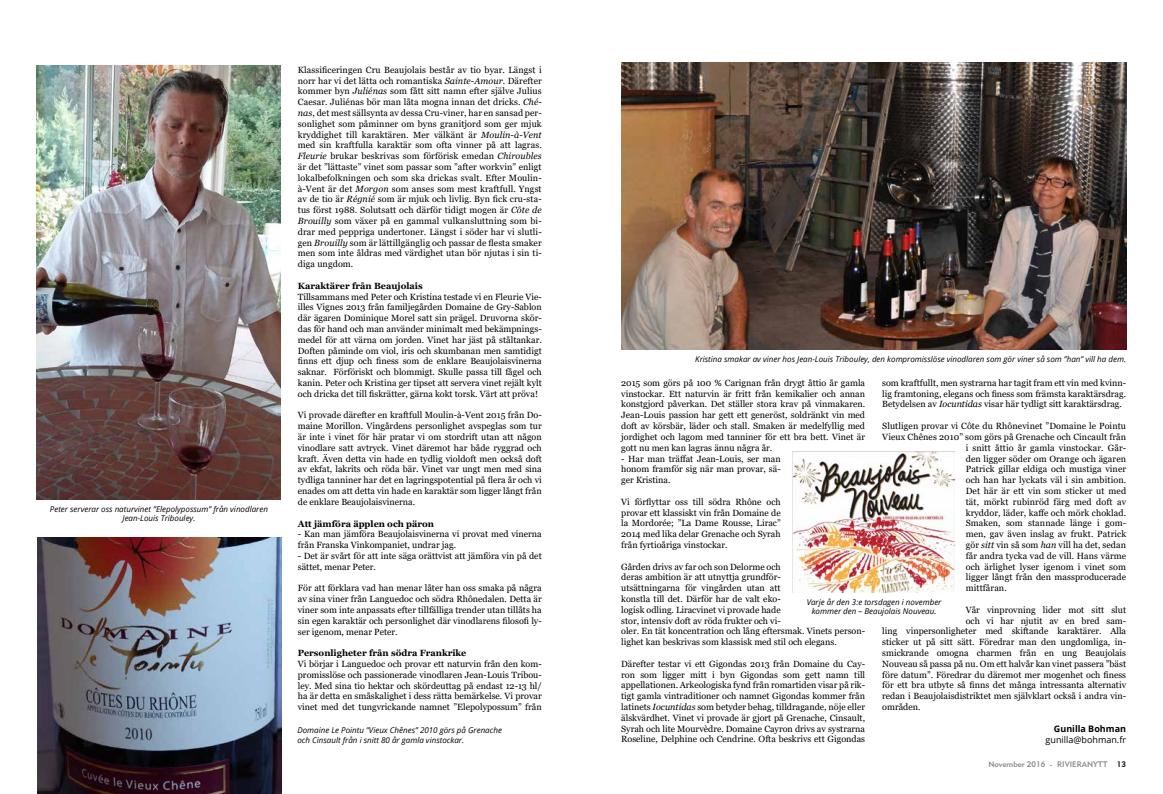
<style>
.page{position:relative;width:1163px;height:794px;background:#fff}
.page>*{position:absolute;margin:0;border:0;box-sizing:border-box;transform-origin:0 0}
.t1{font:9px/10.8px "Georgia";color:#000;text-align:justify}
.t2{font:700 9px "Georgia";color:#000}
.t3{font:9px "Open Sans";color:#000}
.t4{font:700 9px "Open Sans";color:#000}
.t5{font:italic 8px/9.6px "Open Sans";color:#000;text-align:center}
.t6{font:8px "Geometric 415 BT Medium A";color:#878787}
.s1{font-style:italic}
.s2{color:#000}
</style>
<div class="page">
<img style="left:621px;top:62px;width:504px;height:287px">
<img style="left:37px;top:66px;width:244px;height:433px">
<img style="left:37px;top:537px;width:244px;height:257px">
<img style="left:792px;top:451px;width:162px;height:141px">
<p class="t5" style="left:50px;top:503px;width:220px">Peter serverar oss naturvinet ”Elepolypossum” från vinodlaren<br>Jean-Louis Tribouley.</p>
<p class="t1" style="left:298px;top:64px;width:245px">Klassificeringen Cru Beaujolais består av tio byar. Längst i norr har vi det lätta och romantiska <span class="s1">Sainte-Amour</span>. Därefter kommer byn <span class="s1">Juliénas</span> som fått sitt namn efter själve Julius Caesar. Juliénas bör man låta mogna innan det dricks. <span class="s1">Ché&shy;nas</span>, det mest sällsynta av dessa Cru-viner, har en sansad per&shy;sonlighet som påminner om byns granitjord som ger mjuk kryddighet till karaktären. Mer välkänt är <span class="s1">Moulin-à-Vent </span>med sin kraftfulla karaktär som ofta vinner på att lagras.<br><span class="s1">Fleurie</span> brukar beskrivas som förförisk emedan <span class="s1">Chiroubles </span>är det ”lättaste” vinet som passar som ”after workvin” enligt lokalbefolkningen och som ska drickas svalt. Efter Moulin&shy;à-Vent är det <span class="s1">Morgon</span> som anses som mest kraftfull. Yngst av de tio är <span class="s1">Régnié</span> som är mjuk och livlig. Byn fick cru-sta&shy;tus först 1988. Solutsatt och därför tidigt mogen är <span class="s1">Côte de Brouilly</span> som växer på en gammal vulkansluttning som bi&shy;drar med peppriga undertoner. Längst i söder har vi slutli&shy;gen <span class="s1">Brouilly</span> som är lättillgänglig och passar de flesta smaker men som inte åldras med värdighet utan bör njutas i sin ti&shy;diga ungdom.</p>
<p class="t2" style="left:298px;top:280px;width:126px">Karaktärer från Beaujolais</p>
<p class="t1" style="left:298px;top:291px;width:245px">Tillsammans med Peter och Kristina testade vi en Fleurie Vie&shy;illes Vignes 2013 från familjegården Domaine de Gry-Sablon där ägaren Dominique Morel satt sin prägel. Druvorna skör&shy;das för hand och man använder minimalt med bekämpnings&shy;medel för att värna om jorden. Vinet har jäst på ståltankar.<br>Doften påminde om viol, iris och skumbanan men samtidigt finns ett djup och finess som de enklare Beaujolaisvinerna saknar. Förföriskt och blommigt. Skulle passa till fågel och kanin. Peter och Kristina ger tipset att servera vinet rejält kylt och dricka det till fiskrätter, gärna kokt torsk. Värt att pröva!</p>
<p class="t1" style="left:298px;top:410px;width:245px">Vi provade därefter en kraftfull Moulin-à-Vent 2015 från Do&shy;maine Morillon. Vingårdens personlighet avspeglas som tur är inte i vinet för här pratar vi om stordrift utan att någon vinodlare satt avtryck. Vinet däremot har både ryggrad och kraft. Även detta vin hade en tydlig violdoft men också doft av ekfat, lakrits och röda bär. Vinet var ungt men med sina tydliga tanniner har det en lagringspotential på flera år och vi enades om att detta vin hade en karaktär som ligger långt från de enklare Beaujolaisvinerna.</p>
<p class="t2" style="left:298px;top:517px;width:138px">Att jämföra äpplen och päron</p>
<p class="t1" style="left:298px;top:529px;width:245px">- Kan man jämföra Beaujolaisvinerna vi provat med vinerna från Franska Vinkompaniet, undrar jag.</p>
<p class="t1" style="left:298px;top:550px;width:245px">- Det är svårt för att inte säga orättvist att jämföra vin på det sättet, menar Peter.</p>
<p class="t1" style="left:298px;top:583px;width:245px">För att förklara vad han menar låter han oss smaka på några av sina viner från Languedoc och södra Rhônedalen. Detta är viner som inte anpassats efter tillfälliga trender utan tillåts ha sin egen karaktär och personlighet där vinodlarens filosofi ly&shy;ser igenom, menar Peter.</p>
<p class="t2" style="left:298px;top:647px;width:170px">Personligheter från södra Frankrike</p>
<p class="t1" style="left:298px;top:658px;width:245px">Vi börjar i Languedoc och provar ett naturvin från den kom&shy;promisslöse och passionerade vinodlaren Jean-Louis Tribou&shy;ley. Med sina tio hektar och skördeuttag på endast 12-13 hl/ ha är detta en småskalighet i dess rätta bemärkelse. Vi provar vinet med det tungvrickande namnet ”Elepolypossum” från</p>
<p class="t5" style="left:297px;top:725px;width:206px;text-align:left">Domaine Le Pointu ”Vieux Chênes” 2010 görs på Grenache och Cinsault från i snitt 80 år gamla vinstockar.</p>
<p class="t5" style="left:695px;top:354px;width:432px">Kristina smakar av viner hos Jean-Louis Tribouley, den kompromisslöse vinodlaren som gör viner så som ”han” vill ha dem.</p>
<p class="t1" style="left:621px;top:377px;width:245px">2015 som görs på 100 % Carignan från drygt åttio år gamla vinstockar. Ett naturvin är fritt från kemikalier och annan konstgjord påverkan. Det ställer stora krav på vinmakaren.<br>Jean-Louis passion har gett ett generöst, soldränkt vin med doft av körsbär, läder och stall. Smaken är medelfyllig med jordighet och lagom med tanniner för ett bra bett. Vinet är gott nu men kan lagras ännu några år.</p>
<p class="t1" style="left:621px;top:453px;width:161px">- Har man träffat Jean-Louis, ser man honom framför sig när man provar, sä&shy;ger Kristina.</p>
<p class="t1" style="left:621px;top:496px;width:161px">Vi förflyttar oss till södra Rhône och provar ett klassiskt vin från Domaine de la Mordorée; ”La Dame Rousse, Lirac” 2014 med lika delar Grenache och Syrah från fyrtioåriga vinstockar.</p>
<p class="t1" style="left:621px;top:561px;width:245px;text-align:left">Gården drivs av far och son Delorme och<br>deras ambition är att utnyttja grundför-<br>utsättningarna för vingården utan att<br>konstla till det. Därför har de valt eko-<br>logisk odling. Liracvinet vi provade hade<br>stor, intensiv doft av röda frukter och vi-<br>oler. En tät koncentration och lång eftersmak. Vinets person&shy;lighet kan beskrivas som klassisk med stil och elegans.</p>
<p class="t1" style="left:621px;top:658px;width:245px">Därefter testar vi ett Gigondas 2013 från Domaine du Cay&shy;ron som ligger mitt i byn Gigondas som gett namn till appellationen. Arkeologiska fynd från romartiden visar på rik&shy;tigt gamla vintraditioner och namnet Gigondas kommer från latinets <span class="s1">Iocuntidas</span> som betyder behag, tilldragande, nöje eller älskvärdhet. Vinet vi provade är gjort på Grenache, Cinsault, Syrah och lite Mourvèdre. Domaine Cayron drivs av systrarna Roseline, Delphine och Cendrine. Ofta beskrivs ett Gigondas</p>
<p class="t1" style="left:882px;top:377px;width:245px">som kraftfullt, men systrarna har tagit fram ett vin med kvinn&shy;lig framtoning, elegans och finess som främsta karaktärsdrag.<br>Betydelsen av <span class="s1">Iocuntidas</span> visar här tydligt sitt karaktärsdrag.</p>
<p class="t1" style="left:882px;top:421px;width:245px">Slutligen provar vi Côte du Rhônevinet ”Domaine le Pointu</p>
<p class="t1" style="left:882px;top:431px;width:245px">Vieux Chênes 2010” som görs på Grenache och Cincault från</p>
<p class="t1" style="left:965px;top:442px;width:162px">i snitt åttio år gamla vinstockar. Går-</p>
<p class="t1" style="left:965px;top:453px;width:162px">den ligger söder om Orange och ägaren</p>
<p class="t1" style="left:965px;top:464px;width:162px">Patrick gillar eldiga och mustiga viner</p>
<p class="t1" style="left:965px;top:475px;width:162px">och han har lyckats väl i sin ambition.</p>
<p class="t1" style="left:965px;top:485px;width:162px">Det här är ett vin som sticker ut med</p>
<p class="t1" style="left:965px;top:496px;width:162px">tät, mörkt rubinröd färg med doft av</p>
<p class="t1" style="left:965px;top:507px;width:162px">kryddor, läder, kaffe och mörk choklad.</p>
<p class="t1" style="left:965px;top:518px;width:162px">Smaken, som stannade länge i gom-</p>
<p class="t1" style="left:965px;top:529px;width:162px">men, gav även inslag av frukt. Patrick</p>
<p class="t1" style="left:965px;top:539px;width:162px">gör <span class="s1">sitt</span> vin så som <span class="s1">han</span> vill ha det, sedan</p>
<p class="t1" style="left:965px;top:550px;width:162px">får andra tycka vad de vill. Hans värme</p>
<p class="t1" style="left:965px;top:561px;width:162px">och ärlighet lyser igenom i vinet som</p>
<p class="t1" style="left:965px;top:572px;width:162px">ligger långt från den massproducerade</p>
<p class="t1" style="left:965px;top:583px;width:43px">mittfåran.</p>
<p class="t1" style="left:965px;top:604px;width:162px">Vår vinprovning lider mot sitt slut</p>
<p class="t1" style="left:965px;top:615px;width:162px">och vi har njutit av en bred sam-</p>
<p class="t1" style="left:882px;top:626px;width:245px">ling vinpersonligheter med skiftande karaktärer. Alla</p>
<p class="t1" style="left:882px;top:637px;width:245px">sticker ut på sitt sätt. Föredrar man den ungdomliga, in-</p>
<p class="t1" style="left:882px;top:647px;width:245px">smickrande omogna charmen från en ung Beaujolais</p>
<p class="t1" style="left:882px;top:658px;width:245px">Nouveau så passa på nu. Om ett halvår kan vinet passera ”bäst</p>
<p class="t1" style="left:882px;top:669px;width:245px">före datum”. Föredrar du däremot mer mogenhet och finess</p>
<p class="t1" style="left:882px;top:680px;width:245px">för ett bra utbyte så finns det många intressanta alternativ</p>
<p class="t1" style="left:882px;top:691px;width:245px">redan i Beaujolaisdistriktet men självklart också i andra vin-</p>
<p class="t1" style="left:882px;top:701px;width:40px">områden.</p>
<p class="t5" style="left:806px;top:597px;width:136px">Varje år den 3:e torsdagen i november kommer den – Beaujolais Nouveau.</p>
<p class="t4" style="left:1053px;top:722px;width:74px">Gunilla Bohman</p>
<p class="t3" style="left:1045px;top:733px;width:82px">gunilla@bohman.fr</p>
<p class="t6" style="left:988px;top:759px;width:139px">November 2016 - RIVIERANYTT <span class="s2">13</span></p>
</div>
